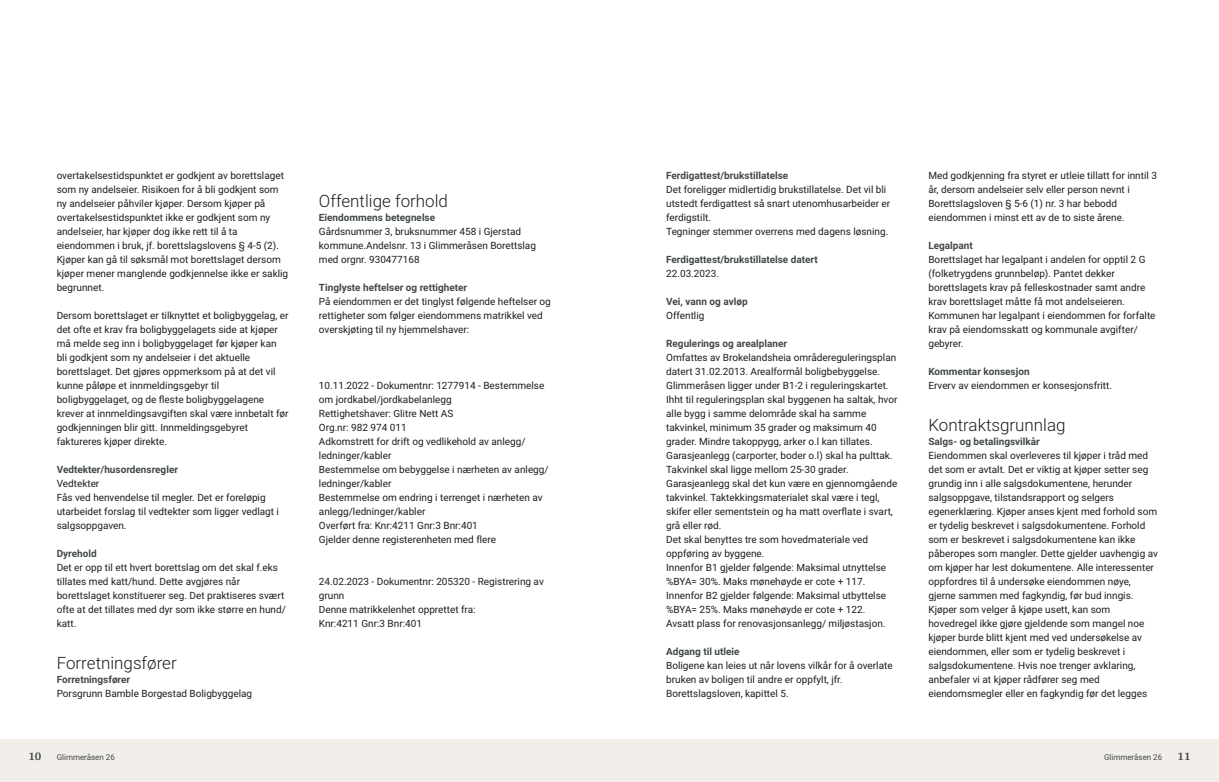
<style>
.page{position:relative;width:1219px;height:782px;background:#fff}
.page>*{position:absolute;margin:0;border:0;box-sizing:border-box;transform-origin:0 0}
.t1{font:300 17px "Roboto";color:#1d1d1b}
.t2{font:700 12px "Arya";color:#414749}
.t3{font:10px/14px "Roboto";color:#1d1d1b}
.t4{font:700 10px "Roboto";color:#414749}
.t5{font:8px "Roboto";color:#414749}
</style>
<div class="page">
<div style="left:0;top:739px;width:612px;height:42px;background:#f2eeea"></div>
<div style="left:607px;top:739px;width:612px;height:42px;background:#f2eeea"></div>
<p class="t3" style="left:57px;top:167px;width:233px">overtakelsestidspunktet er godkjent av borettslaget som ny andelseier. Risikoen for å bli godkjent som ny andelseier påhviler kjøper. Dersom kjøper på overtakelsestidspunktet ikke er godkjent som ny andelseier, har kjøper dog ikke rett til å ta eiendommen i bruk, jf. borettslagslovens § 4‑5 (2).<br>Kjøper kan gå til søksmål mot borettslaget dersom kjøper mener manglende godkjennelse ikke er saklig begrunnet.</p>
<p class="t3" style="left:57px;top:307px;width:233px">Dersom borettslaget er tilknyttet et boligbyggelag, er det ofte et krav fra boligbyggelagets side at kjøper må melde seg inn i boligbyggelaget før kjøper kan bli godkjent som ny andelseier i det aktuelle borettslaget. Det gjøres oppmerksom på at det vil kunne påløpe et innmeldingsgebyr til boligbyggelaget, og de fleste boligbyggelagene krever at innmeldingsavgiften skal være innbetalt før godkjenningen blir gitt. Innmeldingsgebyret faktureres kjøper direkte.</p>
<p class="t4" style="left:57px;top:462px;width:123px">Vedtekter/ husordensregler</p>
<p class="t3" style="left:57px;top:475px;width:224px">Vedtekter<br>Fås ved henvendelse til megler. Det er foreløpig utarbeidet forslag til vedtekter som ligger vedlagt i salgsoppgaven.</p>
<p class="t4" style="left:57px;top:546px;width:42px">Dyrehold</p>
<p class="t3" style="left:57px;top:559px;width:231px">Det er opp til ett hvert borettslag om det skal f.eks tillates med katt/ hund. Dette avgjøres når borettslaget konstituerer seg. Det praktiseres svært ofte at det tillates med dyr som ikke større en hund/ katt.</p>
<h1 class="t1" style="left:57px;top:650px;width:122px">Forretningsfører</h1>
<p class="t4" style="left:57px;top:672px;width:75px">Forretningsfører</p>
<p class="t3" style="left:57px;top:685px;width:197px">Porsgrunn Bamble Borgestad Boligbyggelag</p>
<p class="t2" style="left:28px;top:749px;width:15px">10</p>
<p class="t5" style="left:57px;top:751px;width:60px">Glimmeråsen 26</p>
<h1 class="t1" style="left:319px;top:188px;width:131px">Offentlige forhold</h1>
<p class="t4" style="left:319px;top:210px;width:118px">Eiendommens betegnelse</p>
<p class="t3" style="left:319px;top:223px;width:219px">Gårdsnummer 3, bruksnummer 458 i Gjerstad kommune.Andelsnr. 13 i Glimmeråsen Borettslag med orgnr. 930477168</p>
<p class="t4" style="left:319px;top:280px;width:150px">Tinglyste heftelser og rettigheter</p>
<p class="t3" style="left:319px;top:293px;width:233px">På eiendommen er det tinglyst følgende heftelser og rettigheter som følger eiendommens matrikkel ved overskjøting til ny hjemmelshaver:</p>
<p class="t3" style="left:319px;top:377px;width:231px">10.11.2022 ‑ Dokumentnr: 1277914 ‑ Bestemmelse om jordkabel/ jordkabelanlegg<br>Rettighetshaver: Glitre Nett AS<br>Org.nr: 982 974 011<br>Adkomstrett for drift og vedlikehold av anlegg/ ledninger/ kabler<br>Bestemmelse om bebyggelse i nærheten av anlegg/ ledninger/ kabler<br>Bestemmelse om endring i terrenget i nærheten av anlegg/ ledninger/ kabler<br>Overført fra: Knr:4211 Gnr:3 Bnr:401<br>Gjelder denne registerenheten med flere</p>
<p class="t3" style="left:319px;top:573px;width:226px">24.02.2023 ‑ Dokumentnr: 205320 ‑ Registrering av grunn<br>Denne matrikkelenhet opprettet fra:<br>Knr:4211 Gnr:3 Bnr:401</p>
<p class="t4" style="left:666px;top:168px;width:124px">Ferdigattest/ brukstillatelse</p>
<p class="t3" style="left:666px;top:181px;width:226px">Det foreligger midlertidig brukstillatelse. Det vil bli utstedt ferdigattest så snart utenomhusarbeider er ferdigstilt.<br>Tegninger stemmer overrens med dagens løsning.</p>
<p class="t4" style="left:666px;top:252px;width:153px">Ferdigattest/ brukstillatelse datert</p>
<p class="t3" style="left:666px;top:265px;width:54px">22.03.2023.</p>
<p class="t4" style="left:666px;top:294px;width:83px">Vei, vann og avløp</p>
<p class="t3" style="left:666px;top:307px;width:40px">Offentlig</p>
<p class="t4" style="left:666px;top:336px;width:122px">Regulerings og arealplaner</p>
<p class="t3" style="left:666px;top:349px;width:233px">Omfattes av Brokelandsheia områdereguleringsplan datert 31.02.2013. Arealformål boligbebyggelse.<br>Glimmeråsen ligger under B1‑2 i reguleringskartet.<br>Ihht til reguleringsplan skal byggenen ha saltak, hvor alle bygg i samme delområde skal ha samme takvinkel, minimum 35 grader og maksimum 40 grader. Mindre takoppygg, arker o.l kan tillates.<br>Garasjeanlegg (carporter, boder o.l) skal ha pulttak.<br>Takvinkel skal ligge mellom 25‑30 grader.<br>Garasjeanlegg skal det kun være en gjennomgående takvinkel. Taktekkingsmaterialet skal være i tegl, skifer eller sementstein og ha matt overflate i svart, grå eller rød.<br>Det skal benyttes tre som hovedmateriale ved oppføring av byggene.<br>Innenfor B1 gjelder følgende: Maksimal utnyttelse %BYA= 30%. Maks mønehøyde er cote + 117.<br>Innenfor B2 gjelder følgende: Maksimal utbyttelse %BYA= 25%. Maks mønehøyde er cote + 122.<br>Avsatt plass for renovasjonsanlegg/ miljøstasjon.</p>
<p class="t4" style="left:666px;top:644px;width:75px">Adgang til utleie</p>
<p class="t3" style="left:666px;top:657px;width:228px">Boligene kan leies ut når lovens vilkår for å overlate bruken av boligen til andre er oppfylt, jfr.<br>Borettslagsloven, kapittel 5.</p>
<p class="t3" style="left:928px;top:167px;width:230px">Med godkjenning fra styret er utleie tillatt for inntil 3 år, dersom andelseier selv eller person nevnt i Borettslagsloven § 5‑6 (1) nr. 3 har bebodd eiendommen i minst ett av de to siste årene.</p>
<p class="t4" style="left:928px;top:238px;width:46px">Legalpant</p>
<p class="t3" style="left:928px;top:251px;width:229px">Borettslaget har legalpant i andelen for opptil 2 G (folketrygdens grunnbeløp). Pantet dekker borettslagets krav på felleskostnader samt andre krav borettslaget måtte få mot andelseieren.<br>Kommunen har legalpant i eiendommen for forfalte krav på eiendomsskatt og kommunale avgifter/ gebyrer.</p>
<p class="t4" style="left:928px;top:364px;width:103px">Kommentar konsesjon</p>
<p class="t3" style="left:928px;top:377px;width:185px">Erverv av eiendommen er konsesjonsfritt.</p>
<h1 class="t1" style="left:928px;top:412px;width:139px">Kontraktsgrunnlag</h1>
<p class="t4" style="left:928px;top:434px;width:113px">Salgs‑ og betalingsvilkår</p>
<p class="t3" style="left:928px;top:447px;width:231px">Eiendommen skal overleveres til kjøper i tråd med det som er avtalt. Det er viktig at kjøper setter seg grundig inn i alle salgsdokumentene, herunder salgsoppgave, tilstandsrapport og selgers egenerklæring. Kjøper anses kjent med forhold som er tydelig beskrevet i salgsdokumentene. Forhold som er beskrevet i salgsdokumentene kan ikke påberopes som mangler. Dette gjelder uavhengig av om kjøper har lest dokumentene. Alle interessenter oppfordres til å undersøke eiendommen nøye, gjerne sammen med fagkyndig, før bud inngis.<br>Kjøper som velger å kjøpe usett, kan som hovedregel ikke gjøre gjeldende som mangel noe kjøper burde blitt kjent med ved undersøkelse av eiendommen, eller som er tydelig beskrevet i salgsdokumentene. Hvis noe trenger avklaring, anbefaler vi at kjøper rådfører seg med eiendomsmegler eller en fagkyndig før det legges</p>
<p class="t5" style="left:1104px;top:751px;width:60px">Glimmeråsen 26</p>
<p class="t2" style="left:1177px;top:749px;width:15px">11</p>
</div>
